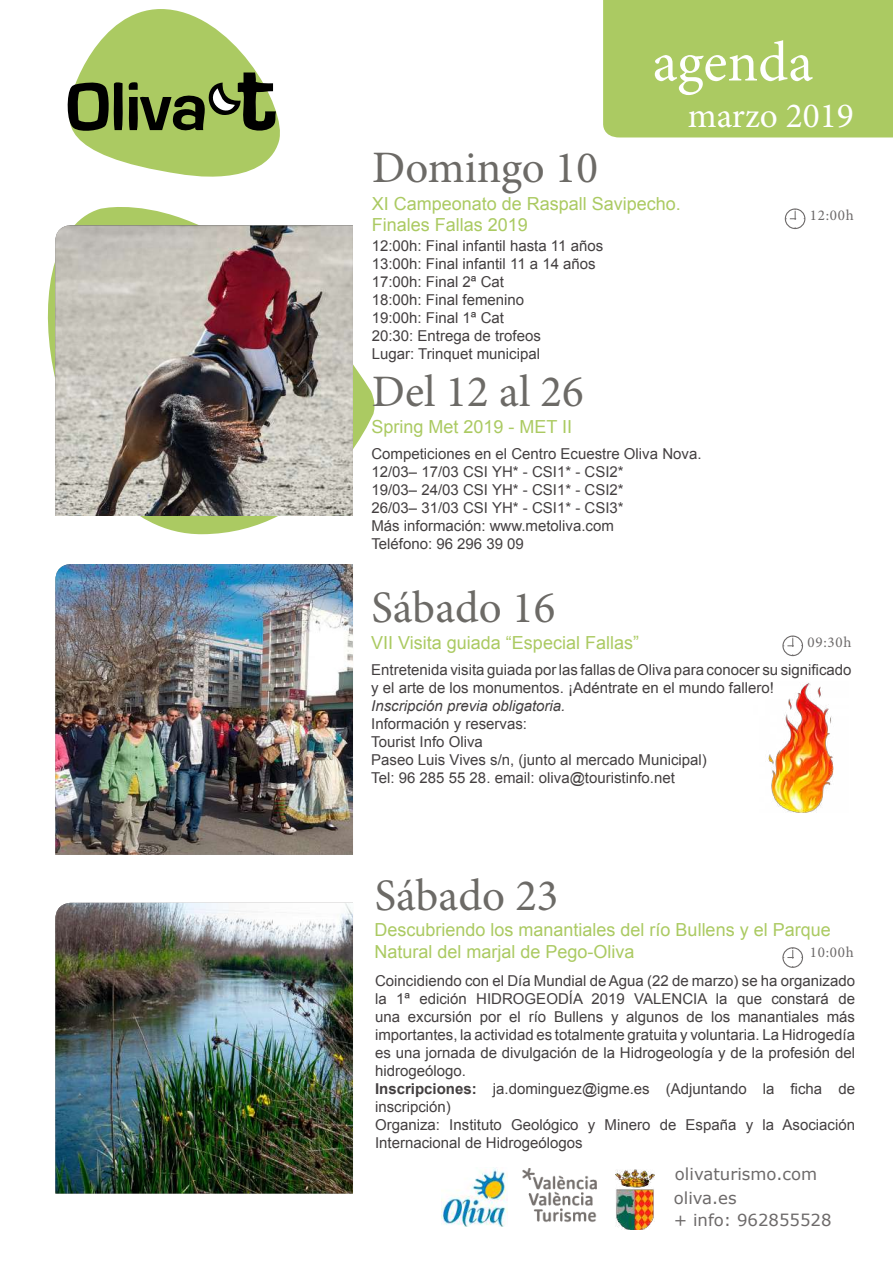
<style>
.page{position:relative;width:893px;height:1263px;background:#fff}
.page>*{position:absolute;margin:0;border:0;box-sizing:border-box;transform-origin:0 0}
.t1{font:56.7px "Minion Pro";letter-spacing:-.005em;color:#fff}
.t2{font:45px "Minion Pro";color:#6c6a66}
.t3{font:35.4px "Minion Pro";color:#fff}
.t4{font:18px/21.6px "Arial";color:#abca62}
.t5{font:16.5px/23.2px "Verdana";color:#6d6a6a}
.t6{font:15px/18px "Arial";color:#433f40}
.t7{font:italic 15px "Arial";color:#433f40}
.t8{font:15px "Minion Pro";letter-spacing:.05em;color:#6d6a6a}
.s1{font-weight:700}
</style>
<div class="page">
<div style="left:603px;top:0;width:290px;height:137px;background:#abca62"></div>
<svg style="left:47px;top:207px;width:328px;height:328px"></svg>
<svg style="left:67px;top:9px;width:213px;height:168px"></svg>
<img style="left:55px;top:226px;width:298px;height:290px">
<img style="left:55px;top:564px;width:298px;height:291px">
<img style="left:55px;top:903px;width:298px;height:290px">
<div style="left:782px;top:947px;width:21px;height:21px;border:1px solid #6d6a6a;border-radius:50%"></div>
<svg style="left:783px;top:948px;width:11px;height:11px"></svg>
<img style="left:441px;top:1167px;width:67px;height:60px">
<img style="left:522px;top:1168px;width:75px;height:55px">
<img style="left:616px;top:1169px;width:39px;height:60px">
<div style="left:782px;top:635px;width:21px;height:21px;border:1px solid #6d6a6a;border-radius:50%"></div>
<svg style="left:783px;top:636px;width:11px;height:11px"></svg>
<img style="left:768px;top:683px;width:66px;height:129px">
<div style="left:785px;top:208px;width:20px;height:21px;border:1px solid #6d6a6a;border-radius:50%"></div>
<svg style="left:785px;top:209px;width:11px;height:11px"></svg>
<h1 class="t1" style="left:653px;top:24px;width:162px">agenda</h1>
<h3 class="t3" style="left:688px;top:92px;width:168px">marzo 2019</h3>
<h2 class="t2" style="left:372px;top:138px;width:227px">Domingo 10</h2>
<p class="t4" style="left:372px;top:193px;width:311px">XI Campeonato de Raspall Savipecho.<br>Finales Fallas 2019</p>
<p class="t6" style="left:372px;top:236px;width:233px">12:00h: Final infantil hasta 11 años<br>13:00h: Final infantil 11 a 14 años<br>17:00h: Final 2ª Cat<br>18:00h: Final femenino<br>19:00h: Final 1ª Cat<br>20:30: Entrega de trofeos<br>Lugar: Trinquet municipal</p>
<p class="t8" style="left:810px;top:205px;width:45px">12:00h</p>
<h2 class="t2" style="left:372px;top:361px;width:214px">Del 12 al 26</h2>
<p class="t4" style="left:371px;top:416px;width:202px">Spring Met 2019 - MET II</p>
<p class="t6" style="left:371px;top:445px;width:332px">Competiciones en el Centro Ecuestre Oliva Nova.<br>12/03– 17/03 CSI YH* - CSI1* - CSI2*<br>19/03– 24/03 CSI YH* - CSI1* - CSI2*<br>26/03– 31/03 CSI YH* - CSI1* - CSI3*<br>Más información: www.metoliva.com<br>Teléfono: 96 296 39 09</p>
<h2 class="t2" style="left:372px;top:577px;width:185px">Sábado 16</h2>
<p class="t4" style="left:371px;top:632px;width:269px">VII Visita guiada “Especial Fallas”</p>
<p class="t6" style="left:371px;top:661px;width:482px">Entretenida visita guiada por las fallas de Oliva para conocer su significado y el arte de los monumentos. ¡Adéntrate en el mundo fallero!</p>
<p class="t7" style="left:371px;top:696px;width:196px">Inscripción previa obligatoria.</p>
<p class="t6" style="left:371px;top:715px;width:337px">Información y reservas:<br>Tourist Info Oliva<br>Paseo Luis Vives s/n, (junto al mercado Municipal)<br>Tel: 96 285 55 28. email: oliva@touristinfo.net</p>
<p class="t8" style="left:807px;top:632px;width:45px">09:30h</p>
<h2 class="t2" style="left:375px;top:865px;width:185px">Sábado 23</h2>
<p class="t4" style="left:374px;top:919px;width:458px">Descubriendo los manantiales del río Bullens y el Parque<br>Natural del marjal de Pego-Oliva</p>
<p class="t8" style="left:810px;top:942px;width:45px">10:00h</p>
<p class="t6" style="left:375px;top:972px;width:481px">Coincidiendo con el Día Mundial de Agua (22 de marzo) se ha organizado la 1ª edición HIDROGEODÍA 2019 VALENCIA la que constará de una excursión por el río Bullens y algunos de los manantiales más importantes, la actividad es totalmente gratuita y voluntaria. La Hidrogedía es una jornada de divulgación de la Hidrogeología y de la profesión del hidrogeólogo.<br><span class="s1">Inscripciones:</span> ja.dominguez@igme.es (Adjuntando la ficha de inscripción)<br>Organiza: Instituto Geológico y Minero de España y la Asociación Internacional de Hidrogeólogos</p>
<p class="t5" style="left:674px;top:1162px;width:159px">olivaturismo.com oliva.es<br>+ info: 962855528</p>
</div>
